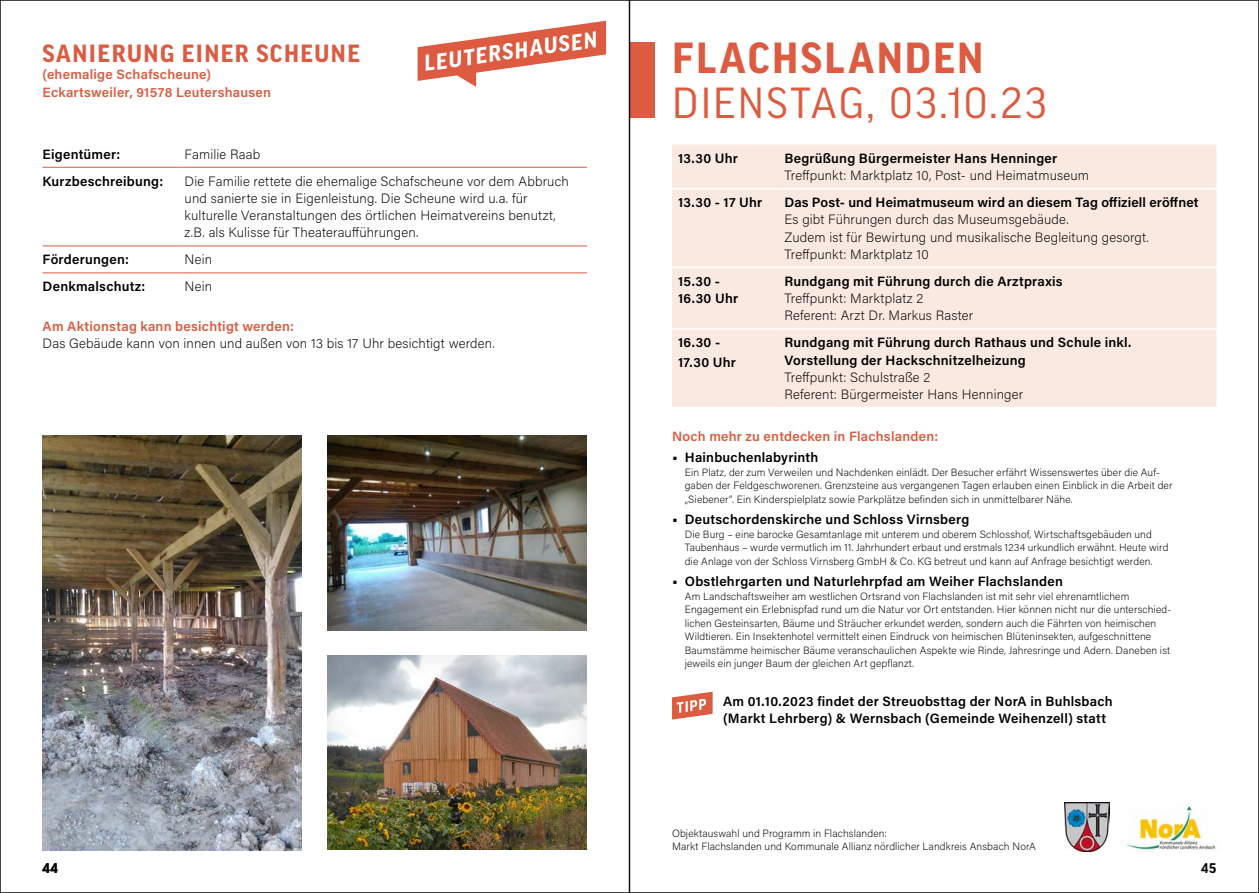
<style>
.page{position:relative;width:1259px;height:893px;background:#fff}
.page>*{position:absolute;margin:0;border:0;box-sizing:border-box;transform-origin:0 0}
.t1{font:42px "Good Pro";letter-spacing:.05em;color:#dc5b41}
.t2{font:700 42px "Good Pro";letter-spacing:.055em;color:#dc5b41}
.t3{font:700 24px "Good Pro";letter-spacing:.06em;color:#dc5b41}
.t4{font:700 21.9px "Good Pro";color:#fff}
.t5{font:200 13.5px/17.2px "Acumin Pro";letter-spacing:.015em;color:#000}
.t6{font:600 13.5px/17.2px "Acumin Pro";letter-spacing:.015em;color:#000}
.t7{font:600 13.5px/17.2px "Acumin Pro";letter-spacing:.02em;color:#dc5b41}
.t8{font:700 13.5px "Good Pro";color:#000}
.t9{font:200 10.5px/13.5px "Acumin Pro";letter-spacing:.01em;color:#000}
.s1{font-family:"Acumin Variable Concept";font-weight:400;font-size:14.25px}
</style>
<div class="page">
<hr style="left:43px;top:167px;width:136px;height:1px;background:#dc5b41">
<hr style="left:179px;top:167px;width:408px;height:1px;background:#dc5b41">
<hr style="left:43px;top:246px;width:136px;height:1px;background:#dc5b41">
<hr style="left:179px;top:246px;width:408px;height:1px;background:#dc5b41">
<hr style="left:43px;top:272px;width:136px;height:1px;background:#dc5b41">
<hr style="left:179px;top:272px;width:408px;height:1px;background:#dc5b41">
<img style="left:43px;top:436px;width:259px;height:414px">
<div style="left:313px;top:424px;width:286px;height:207px;background:#000;opacity:.11"></div>
<svg style="left:417px;top:21px;width:189px;height:66px"></svg>
<div style="left:313px;top:644px;width:286px;height:207px;background:#000;opacity:.11"></div>
<div style="left:629px;top:42px;width:26px;height:75px;background:#dc5b41"></div>
<div style="left:672px;top:145px;width:544px;height:262px;background:#fae9e1"></div>
<hr style="left:672px;top:188px;width:106px;height:1px;background:#fff">
<hr style="left:778px;top:188px;width:438px;height:1px;background:#fff">
<hr style="left:672px;top:267px;width:106px;height:1px;background:#fff">
<hr style="left:778px;top:267px;width:438px;height:1px;background:#fff">
<hr style="left:672px;top:328px;width:106px;height:2px;background:#fff">
<hr style="left:778px;top:328px;width:438px;height:2px;background:#fff">
<svg style="left:672px;top:692px;width:40px;height:28px"></svg>
<img style="left:1125px;top:805px;width:91px;height:46px">
<img style="left:1064px;top:803px;width:45px;height:48px">
<h3 class="t4" style="left:422px;top:51px;width:176px;rotate:-8deg">LEUTERSHAUSEN</h3>
<h1 class="t2" style="left:672px;top:34px;width:313px">FLACHSLANDEN</h1>
<h1 class="t1" style="left:672px;top:78px;width:376px">DIENSTAG, 03.10.23</h1>
<p class="t6" style="left:678px;top:149px;width:61px">13.30 Uhr</p>
<p class="t6" style="left:784px;top:149px;width:274px">Begrüßung Bürgermeister Hans Henninger</p>
<p class="t5" style="left:784px;top:166px;width:306px">Treffpunkt: Marktplatz 10, Post- und Heimatmuseum</p>
<p class="t6" style="left:678px;top:193px;width:86px">13.30 - 17 Uhr</p>
<p class="t6" style="left:784px;top:193px;width:416px">Das Post- und Heimatmuseum wird an diesem Tag offiziell eröffnet</p>
<p class="t5" style="left:784px;top:211px;width:366px">Es gibt Führungen durch das Museumsgebäude.<br>Zudem ist für Bewirtung und musikalische Begleitung gesorgt.<br>Treffpunkt: Marktplatz 10</p>
<p class="t6" style="left:678px;top:272px;width:62px">15.30 -<br>16.30 Uhr</p>
<p class="t6" style="left:784px;top:272px;width:280px">Rundgang mit Führung durch die Arztpraxis</p>
<h2 class="t3" style="left:43px;top:40px;width:319px">SANIERUNG EINER SCHEUNE</h2>
<p class="t7" style="left:43px;top:65px;width:230px">(ehemalige Schafscheune)<br>Eckartsweiler, 91578 Leutershausen</p>
<p class="t6" style="left:43px;top:145px;width:79px">Eigentümer:</p>
<p class="t5" style="left:185px;top:145px;width:77px">Familie Raab</p>
<p class="t6" style="left:43px;top:172px;width:122px">Kurzbeschreibung:</p>
<p class="t5" style="left:185px;top:172px;width:386px">Die Familie rettete die ehemalige Schafscheune vor dem Abbruch und sanierte sie in Eigenleistung. Die Scheune wird u.a. für kulturelle Veranstaltungen des örtlichen Heimatvereins benutzt, z.B. als Kulisse für Theateraufführungen.</p>
<p class="t6" style="left:43px;top:250px;width:88px">Förderungen:</p>
<p class="t5" style="left:185px;top:251px;width:29px">Nein</p>
<p class="t6" style="left:43px;top:277px;width:104px">Denkmalschutz:</p>
<p class="t5" style="left:185px;top:277px;width:29px">Nein</p>
<p class="t7" style="left:43px;top:317px;width:253px">Am Aktionstag kann besichtigt werden:</p>
<p class="t5" style="left:43px;top:334px;width:454px">Das Gebäude kann von innen und außen von 13 bis 17 Uhr besichtigt werden.</p>
<p class="t5" style="left:784px;top:289px;width:190px">Treffpunkt: Marktplatz 2<br>Referent: Arzt Dr. Markus Raster</p>
<p class="t6" style="left:678px;top:332px;width:59px;line-height:19.4px">16.30 -<br>17.30 Uhr</p>
<p class="t6" style="left:784px;top:333px;width:348px">Rundgang mit Führung durch Rathaus und Schule inkl.<br>Vorstellung der Hackschnitzelheizung</p>
<p class="t5" style="left:784px;top:368px;width:240px">Treffpunkt: Schulstraße 2<br>Referent: Bürgermeister Hans Henninger</p>
<p class="t7" style="left:672px;top:427px;width:268px">Noch mehr zu entdecken in Flachslanden:</p>
<p class="t6" style="left:672px;top:448px;width:148px"><span class="s1">•</span> Hainbuchenlabyrinth</p>
<p class="t9" style="left:685px;top:465px;width:489px">Ein Platz, der zum Verweilen und Nachdenken einlädt. Der Besucher erfährt Wissenswertes über die Auf&shy;gaben der Feldgeschworenen. Grenzsteine aus vergangenen Tagen erlauben einen Einblick in die Arbeit der „Siebener“. Ein Kinderspielplatz sowie Parkplätze befinden sich in unmittelbarer Nähe.</p>
<p class="t6" style="left:672px;top:510px;width:299px"><span class="s1">•</span> Deutschordenskirche und Schloss Virnsberg</p>
<p class="t9" style="left:685px;top:527px;width:485px">Die Burg – eine barocke Gesamtanlage mit unterem und oberem Schlosshof, Wirtschaftsgebäuden und<br>Taubenhaus – wurde vermutlich im 11. Jahrhundert erbaut und erstmals 1234 urkundlich erwähnt. Heute wird die Anlage von der Schloss Virnsberg GmbH &amp; Co. KG betreut und kann auf Anfrage besichtigt werden.</p>
<p class="t6" style="left:672px;top:572px;width:392px"><span class="s1">•</span> Obstlehrgarten und Naturlehrpfad am Weiher Flachslanden</p>
<p class="t9" style="left:685px;top:589px;width:488px">Am Landschaftsweiher am westlichen Ortsrand von Flachslanden ist mit sehr viel ehrenamtlichem Engagement ein Erlebnispfad rund um die Natur vor Ort entstanden. Hier können nicht nur die unterschied&shy;lichen Gesteinsarten, Bäume und Sträucher erkundet werden, sondern auch die Fährten von heimischen Wildtieren. Ein Insektenhotel vermittelt einen Eindruck von heimischen Blüteninsekten, aufgeschnittene Baumstämme heimischer Bäume veranschaulichen Aspekte wie Rinde, Jahresringe und Adern. Daneben ist jeweils ein junger Baum der gleichen Art gepflanzt.</p>
<p class="t6" style="left:723px;top:692px;width:391px">Am 01.10.2023 findet der Streuobsttag der NorA in Buhlsbach (Markt Lehrberg) &amp; Wernsbach (Gemeinde Weihenzell) statt</p>
<p class="t9" style="left:672px;top:826px;width:365px">Objektauswahl und Programm in Flachslanden:<br>Markt Flachslanden und Kommunale Allianz nördlicher Landkreis Ansbach NorA</p>
<p class="t8" style="left:43px;top:861px;width:17px">44</p>
<p class="t8" style="left:1201px;top:861px;width:17px">45</p>
</div>
